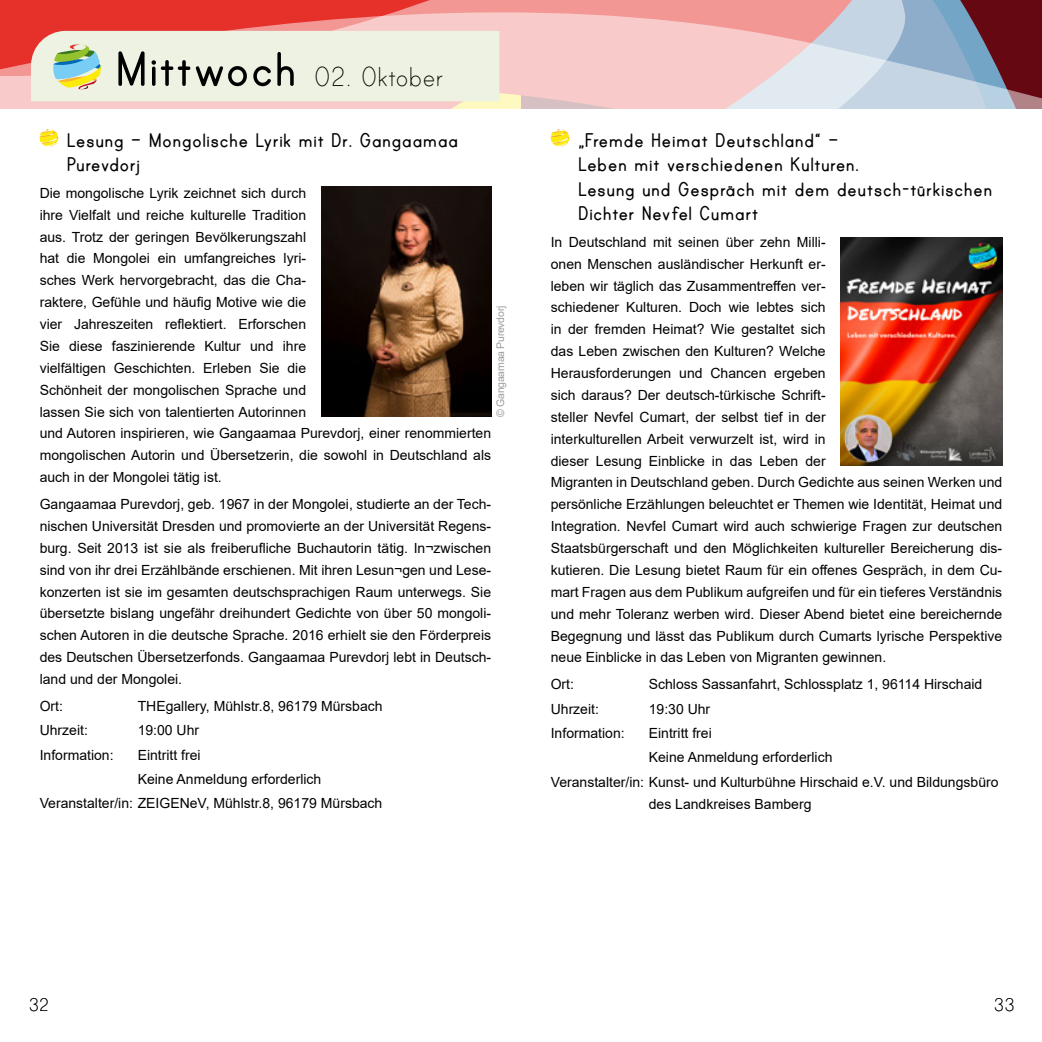
<style>
.page{position:relative;width:1042px;height:1042px;background:#fff}
.page>*{position:absolute;margin:0;border:0;box-sizing:border-box;transform-origin:0 0}
.t1{font:31.5px "Print Clearly";letter-spacing:-.02em;color:#000}
.t2{font:700 22.75px/24.5px "Print";color:#000}
.t3{font:21px "Print Clearly";color:#000}
.t4{font:14px/21.9px "Arial";color:#000}
.t5{font:10.5px "Arial";letter-spacing:-.025em;color:#9c9d9d}
.s1{font-family:"Print";font-weight:700;font-size:56px}
</style>
<div class="page">
<svg style="left:907px;top:11px;width:135px;height:97px;background:#8a7d91"></svg>
<svg style="left:0;top:0;width:907px;height:108px;background:#eca9a9"></svg>
<div style="left:31px;top:31px;width:468px;height:70px;background:#eef2e2"></div>
<svg style="left:39px;top:129px;width:20px;height:18px"></svg>
<svg style="left:550px;top:129px;width:19px;height:18px"></svg>
<img style="left:840px;top:237px;width:162px;height:229px">
<img style="left:321px;top:187px;width:170px;height:230px">
<h1 class="t1" style="left:115px;top:61px;width:331px"><span class="s1">Mittwoch</span> 02. Oktober</h1>
<h2 class="t2" style="left:67px;top:128px;width:393px">Lesung – Mongolische Lyrik mit Dr. Gangaamaa<br>Purevdorj</h2>
<p class="t4" style="left:40px;top:182px;width:453px">Die mongolische Lyrik zeichnet sich durch<br>ihre Vielfalt und reiche kulturelle Tradition<br>aus. Trotz der geringen Bevölkerungszahl<br>hat die Mongolei ein umfangreiches lyri-<br>sches Werk hervorgebracht, das die Cha-<br>raktere, Gefühle und häufig Motive wie die<br>vier Jahreszeiten reflektiert. Erforschen<br>Sie diese faszinierende Kultur und ihre<br>vielfältigen Geschichten. Erleben Sie die<br>Schönheit der mongolischen Sprache und<br>lassen Sie sich von talentierten Autorinnen<br>und Autoren inspirieren, wie Gangaamaa Purevdorj, einer renommierten mongolischen Autorin und Übersetzerin, die sowohl in Deutschland als auch in der Mongolei tätig ist.</p>
<p class="t4" style="left:40px;top:493px;width:453px;text-align:justify">Gangaamaa Purevdorj, geb. 1967 in der Mongolei, studierte an der Tech&shy;nischen Universität Dresden und promovierte an der Universität Regens&shy;burg. Seit 2013 ist sie als freiberufliche Buchautorin tätig. In¬zwischen sind von ihr drei Erzählbände erschienen. Mit ihren Lesun¬gen und Lese&shy;konzerten ist sie im gesamten deutschsprachigen Raum unterwegs. Sie übersetzte bislang ungefähr dreihundert Gedichte von über 50 mongoli&shy;schen Autoren in die deutsche Sprache. 2016 erhielt sie den Förderpreis des Deutschen Übersetzerfonds. Gangaamaa Purevdorj lebt in Deutsch&shy;land und der Mongolei.</p>
<p class="t4" style="left:40px;top:695px;width:25px">Ort:</p>
<p class="t4" style="left:138px;top:695px;width:246px">THEgallery, Mühlstr.8, 96179 Mürsbach</p>
<p class="t4" style="left:40px;top:719px;width:50px">Uhrzeit:</p>
<p class="t4" style="left:138px;top:719px;width:63px">19:00 Uhr</p>
<p class="t4" style="left:40px;top:743px;width:75px">Information:</p>
<p class="t4" style="left:138px;top:743px;width:65px">Eintritt frei</p>
<p class="t4" style="left:138px;top:768px;width:185px">Keine Anmeldung erforderlich</p>
<p class="t4" style="left:40px;top:792px;width:344px">Veranstalter/in: ZEIGENeV, Mühlstr.8, 96179 Mürsbach</p>
<p class="t5" style="left:493px;top:417px;width:113px;rotate:-90deg">© Gangaamaa Purevdorj</p>
<h2 class="t2" style="left:578px;top:128px;width:416px">„Fremde Heimat Deutschland“ –<br>Leben mit verschiedenen Kulturen.<br>Lesung und Gespräch mit dem deutsch-türkischen Dichter Nevfel Cumart</h2>
<p class="t4" style="left:551px;top:231px;width:453px">In Deutschland mit seinen über zehn Milli-<br>onen Menschen ausländischer Herkunft er-<br>leben wir täglich das Zusammentreffen ver-<br>schiedener Kulturen. Doch wie lebtes sich<br>in der fremden Heimat? Wie gestaltet sich<br>das Leben zwischen den Kulturen? Welche<br>Herausforderungen und Chancen ergeben<br>sich daraus? Der deutsch-türkische Schrift-<br>steller Nevfel Cumart, der selbst tief in der<br>interkulturellen Arbeit verwurzelt ist, wird in<br>dieser Lesung Einblicke in das Leben der<br>Migranten in Deutschland geben. Durch Gedichte aus seinen Werken und persönliche Erzählungen beleuchtet er Themen wie Identität, Heimat und Integration. Nevfel Cumart wird auch schwierige Fragen zur deutschen Staatsbürgerschaft und den Möglichkeiten kultureller Bereicherung dis&shy;kutieren. Die Lesung bietet Raum für ein offenes Gespräch, in dem Cu&shy;mart Fragen aus dem Publikum aufgreifen und für ein tieferes Verständnis und mehr Toleranz werben wird. Dieser Abend bietet eine bereichernde Begegnung und lässt das Publikum durch Cumarts lyrische Perspektive neue Einblicke in das Leben von Migranten gewinnen.</p>
<p class="t4" style="left:551px;top:673px;width:25px">Ort:</p>
<p class="t4" style="left:649px;top:673px;width:335px">Schloss Sassanfahrt, Schlossplatz 1, 96114 Hirschaid</p>
<p class="t4" style="left:551px;top:698px;width:50px">Uhrzeit:</p>
<p class="t4" style="left:649px;top:698px;width:63px">19:30 Uhr</p>
<p class="t4" style="left:551px;top:722px;width:75px">Information:</p>
<p class="t4" style="left:649px;top:722px;width:65px">Eintritt frei</p>
<p class="t4" style="left:649px;top:746px;width:185px">Keine Anmeldung erforderlich</p>
<p class="t4" style="left:551px;top:771px;width:449px">Veranstalter/in: Kunst- und Kulturbühne Hirschaid e.V. und Bildungsbüro</p>
<p class="t4" style="left:649px;top:793px;width:164px">des Landkreises Bamberg</p>
<h3 class="t3" style="left:29px;top:994px;width:22px">32</h3>
<h3 class="t3" style="left:994px;top:994px;width:22px">33</h3>
</div>
